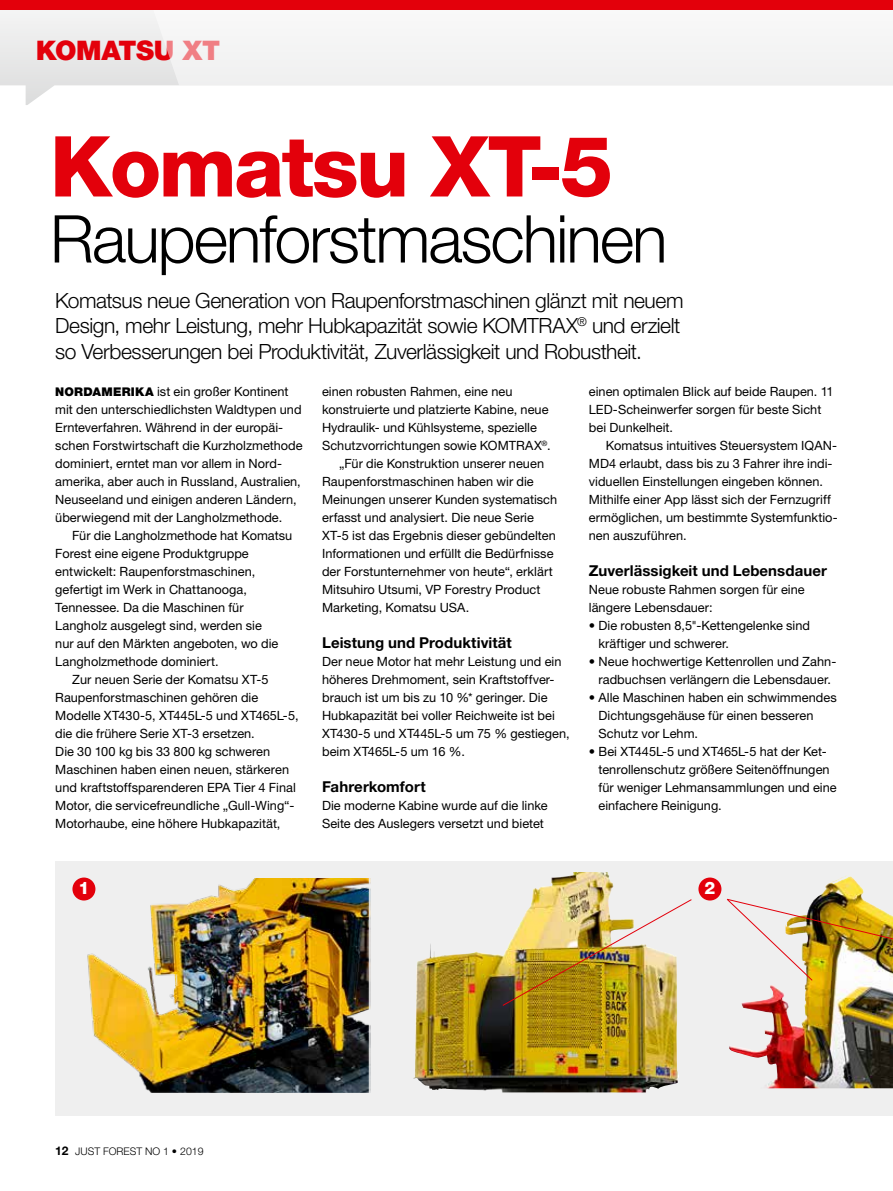
<style>
.page{position:relative;width:893px;height:1191px;background:#fff}
.page>*{position:absolute;margin:0;border:0;box-sizing:border-box;transform-origin:0 0}
.t1{font:800 84.15px "Helvetica Neue LT Std";letter-spacing:-.03em;color:#e3000b}
.t2{font:300 66px "Helvetica Neue LT Std";letter-spacing:-.03em;color:#000}
.t3{font:900 27px "Helvetica Neue LT Std";letter-spacing:-.015em;color:#e3000b}
.t4{font:300 21px/25.5px "Helvetica Neue LT Std";letter-spacing:-.02em;color:#000}
.t5{font:800 17.25px "Helvetica Neue LT Std";color:#fff}
.t6{font:700 15px "Helvetica Neue LT Std";letter-spacing:.005em;color:#000}
.t7{font:12.75px/18px "Helvetica Neue LT Std";color:#000}
.t8{font:300 10.5px "Helvetica Neue LT Std";color:#000}
.s1{font-weight:900;font-size:12px}
.s2{font-weight:700;font-size:12px}
</style>
<div class="page">
<svg style="left:0;top:9px;width:179px;height:96px"></svg>
<div style="left:55px;top:861px;width:838px;height:255px;background:#efefef"></div>
<img style="left:84px;top:878px;width:286px;height:214px">
<img style="left:729px;top:875px;width:164px;height:213px">
<img style="left:413px;top:872px;width:266px;height:220px">
<div style="left:148px;top:9px;width:721px;height:76px;background:#f4f4f4"></div>
<div style="left:869px;top:9px;width:24px;height:76px;background:#f4f4f4"></div>
<img style="left:502px;top:898px;width:190px;height:108px">
<img style="left:727px;top:898px;width:166px;height:83px">
<div style="left:72px;top:877px;width:23px;height:23px;background:#e3000b;border-radius:50%"></div>
<div style="left:698px;top:877px;width:23px;height:23px;background:#e3000b;border-radius:50%"></div>
<div style="left:0;top:0;width:893px;height:9px;background:#e3000b"></div>
<h3 class="t3" style="left:36px;top:34px;width:186px">KOMATSU XT</h3>
<h1 class="t1" style="left:50px;top:116px;width:565px">Komatsu XT-5</h1>
<h2 class="t2" style="left:50px;top:199px;width:619px">Raupenforstmaschinen</h2>
<h3 class="t4" style="left:55px;top:287px;width:630px">Komatsus neue Generation von Raupenforstmaschinen glänzt mit neuem<br>Design, mehr Leistung, mehr Hubkapazität sowie KOMTRAX<sup>®</sup> und erzielt so Verbesserungen bei Produktivität, Zuverlässigkeit und Robustheit.</h3>
<p class="t7" style="left:55px;top:382px;width:249px"><span class="s1">NORDAMERIKA</span> ist ein großer Kontinent mit den unterschiedlichsten Waldtypen und Ernteverfahren. Während in der europäi&shy;schen Forstwirtschaft die Kurzholzmethode dominiert, erntet man vor allem in Nord&shy;amerika, aber auch in Russland, Australien, Neuseeland und einigen anderen Ländern, überwiegend mit der Langholzmethode.</p>
<p class="t7" style="left:72px;top:526px;width:221px">Für die Langholzmethode hat Komatsu</p>
<p class="t7" style="left:55px;top:544px;width:195px">Forest eine eigene Produktgruppe</p>
<p class="t7" style="left:55px;top:562px;width:202px">entwickelt: Raupenforstmaschinen,</p>
<p class="t7" style="left:55px;top:580px;width:193px">gefertigt im Werk in Chattanooga,</p>
<p class="t7" style="left:55px;top:598px;width:190px">Tennessee. Da die Maschinen für</p>
<p class="t7" style="left:55px;top:616px;width:208px">Langholz ausgelegt sind, werden sie</p>
<p class="t7" style="left:55px;top:634px;width:225px">nur auf den Märkten angeboten, wo die</p>
<p class="t7" style="left:55px;top:652px;width:165px">Langholzmethode dominiert.</p>
<p class="t7" style="left:72px;top:670px;width:198px">Zur neuen Serie der Komatsu XT-5</p>
<p class="t7" style="left:55px;top:688px;width:204px">Raupenforstmaschinen gehören die</p>
<p class="t7" style="left:55px;top:706px;width:245px">Modelle XT430-5, XT445L-5 und XT465L-5,</p>
<p class="t7" style="left:55px;top:724px;width:201px">die die frühere Serie XT-3 ersetzen.</p>
<p class="t7" style="left:55px;top:742px;width:217px">Die 30 100 kg bis 33 800 kg schweren</p>
<p class="t7" style="left:55px;top:760px;width:235px">Maschinen haben einen neuen, stärkeren</p>
<p class="t7" style="left:55px;top:778px;width:242px">und kraftstoffsparenderen EPA Tier 4 Final</p>
<p class="t7" style="left:55px;top:796px;width:241px">Motor, die servicefreundliche „Gull-Wing“-</p>
<p class="t7" style="left:55px;top:814px;width:227px">Motorhaube, eine höhere Hubkapazität,</p>
<p class="t7" style="left:322px;top:382px;width:192px">einen robusten Rahmen, eine neu</p>
<p class="t7" style="left:322px;top:400px;width:228px">konstruierte und platzierte Kabine, neue</p>
<p class="t7" style="left:322px;top:418px;width:216px">Hydraulik- und Kühlsysteme, spezielle</p>
<p class="t7" style="left:322px;top:436px;width:230px">Schutzvorrichtungen sowie KOMTRAX<sup>®</sup>.</p>
<p class="t7" style="left:339px;top:454px;width:206px">„Für die Konstruktion unserer neuen</p>
<p class="t7" style="left:322px;top:472px;width:213px">Raupenforstmaschinen haben wir die</p>
<p class="t7" style="left:322px;top:490px;width:237px">Meinungen unserer Kunden systematisch</p>
<p class="t7" style="left:322px;top:508px;width:213px">erfasst und analysiert. Die neue Serie</p>
<p class="t7" style="left:322px;top:526px;width:235px">XT-5 ist das Ergebnis dieser gebündelten</p>
<p class="t7" style="left:322px;top:544px;width:233px">Informationen und erfüllt die Bedürfnisse</p>
<p class="t7" style="left:322px;top:562px;width:232px">der Forstunternehmer von heute“, erklärt</p>
<p class="t7" style="left:322px;top:580px;width:220px">Mitsuhiro Utsumi, VP Forestry Product</p>
<p class="t7" style="left:322px;top:598px;width:149px">Marketing, Komatsu USA.</p>
<p class="t6" style="left:322px;top:633px;width:191px">Leistung und Produktivität</p>
<p class="t7" style="left:322px;top:652px;width:249px">Der neue Motor hat mehr Leistung und ein höheres Drehmoment, sein Kraftstoffver&shy;brauch ist um bis zu 10 %* geringer. Die Hubkapazität bei voller Reichweite ist bei XT430-5 und XT445L-5 um 75 % gestiegen, beim XT465L-5 um 16 %.</p>
<p class="t6" style="left:322px;top:777px;width:105px">Fahrerkomfort</p>
<p class="t7" style="left:322px;top:796px;width:227px">Die moderne Kabine wurde auf die linke<br>Seite des Auslegers versetzt und bietet</p>
<p class="t7" style="left:589px;top:382px;width:246px">einen optimalen Blick auf beide Raupen. 11<br>LED-Scheinwerfer sorgen für beste Sicht bei Dunkelheit.</p>
<p class="t7" style="left:589px;top:436px;width:250px;text-indent:17px">Komatsus intuitives Steuersystem IQAN-MD4 erlaubt, dass bis zu 3 Fahrer ihre indi&shy;viduellen Einstellungen eingeben können.<br>Mithilfe einer App lässt sich der Fernzugriff ermöglichen, um bestimmte Systemfunktio&shy;nen auszuführen.</p>
<p class="t6" style="left:589px;top:561px;width:239px">Zuverlässigkeit und Lebensdauer</p>
<p class="t7" style="left:589px;top:580px;width:217px">Neue robuste Rahmen sorgen für eine längere Lebensdauer:</p>
<p class="t7" style="left:599px;top:616px;width:213px;text-indent:-10px">• Die robusten 8,5"-Kettengelenke sind kräftiger und schwerer.</p>
<p class="t7" style="left:589px;top:652px;width:249px;text-align:center">• Neue hochwertige Kettenrollen und Zahn&shy;radbuchsen verlängern die Lebensdauer.</p>
<p class="t7" style="left:599px;top:688px;width:240px;text-indent:-10px">• Alle Maschinen haben ein schwimmendes<br>Dichtungsgehäuse für einen besseren<br>Schutz vor Lehm.</p>
<p class="t7" style="left:599px;top:742px;width:240px;text-indent:-10px">• Bei XT445L-5 und XT465L-5 hat der Ket&shy;tenrollenschutz größere Seitenöffnungen für weniger Lehmansammlungen und eine einfachere Reinigung.</p>
<h3 class="t5" style="left:79px;top:878px;width:12px">1</h3>
<h3 class="t5" style="left:704px;top:878px;width:12px">2</h3>
<p class="t8" style="left:55px;top:1144px;width:150px"><span class="s2">12</span> JUST FOREST NO 1 • 2019</p>
</div>
